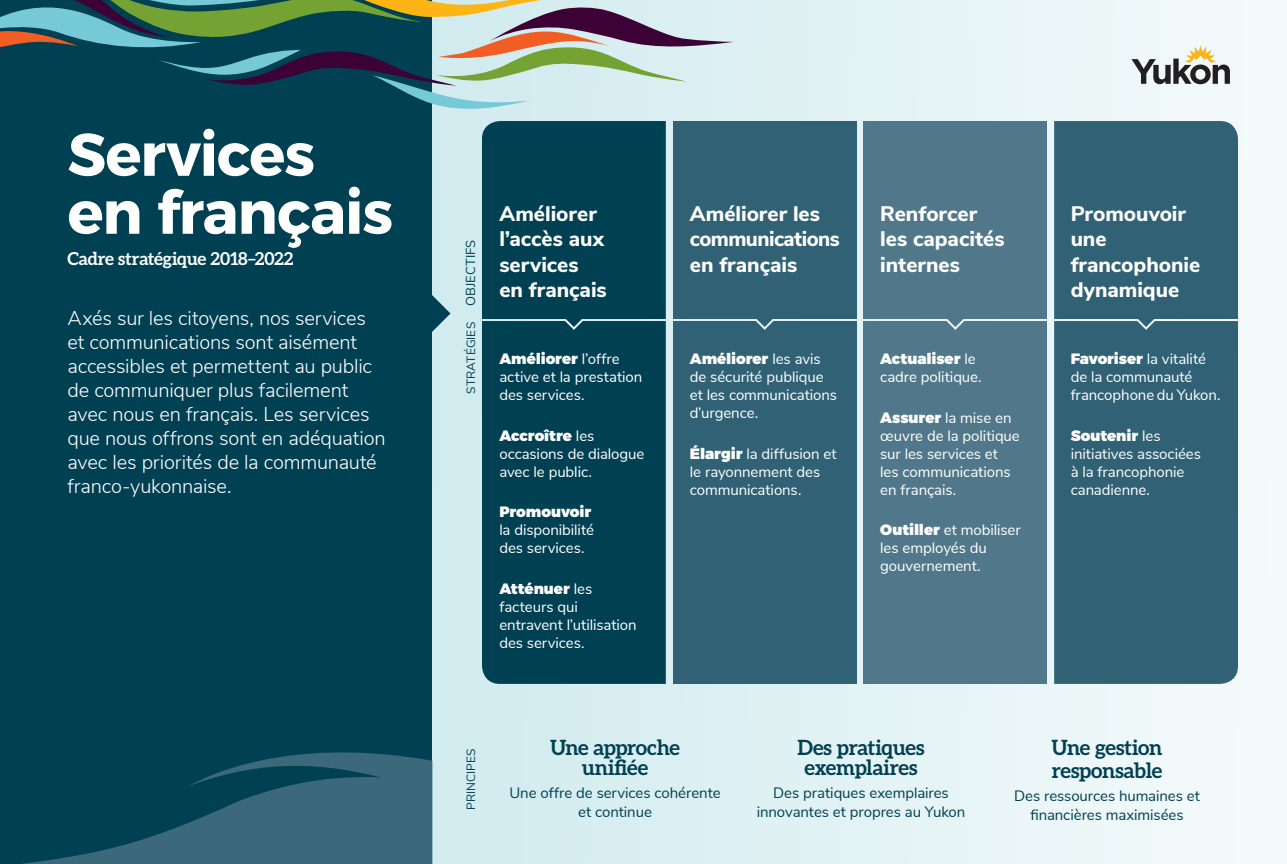
<style>
.page{position:relative;width:1287px;height:864px;background:#fff}
.page>*{position:absolute;margin:0;border:0;box-sizing:border-box;transform-origin:0 0}
.t1{font:700 60px/58px "Montserrat";letter-spacing:-.02em;color:#fff}
.t2{font:800 21px/25.2px "Nunito Sans";color:#fff}
.t3{font:700 21px/20px "Aleo";letter-spacing:-.02em;color:#004053;text-align:center}
.t4{font:300 20px/24px "Nunito Sans";letter-spacing:-.01em;color:#fff}
.t5{font:700 17.8px "Aleo";letter-spacing:-.015em;color:#fff}
.t6{font:15px/18px "Nunito Sans";letter-spacing:-.005em;color:#fff}
.t7{font:15px/19px "Nunito Sans";letter-spacing:-.005em;color:#004053;text-align:center}
.t8{font:900 15px "Montserrat";letter-spacing:-.005em;color:#fff}
.t9{font:13px "Nunito Sans";letter-spacing:.005em;color:#004053}
.t10{font:12px "Nunito Sans";letter-spacing:.005em;color:#004053}
.s1{font-family:"Nunito Sans";font-weight:400}
.s2{font-family:"Montserrat";font-weight:900}
</style>
<div class="page">
<div style="left:432px;top:0;width:855px;height:864px;background:linear-gradient(to right,#d1ebee,#f5fafb)"></div>
<div style="left:482px;top:331px;width:184px;height:353px;background:#004053"></div>
<div style="left:673px;top:321px;width:184px;height:363px;background:#306174"></div>
<div style="left:863px;top:321px;width:184px;height:363px;background:#51788a"></div>
<div style="left:1054px;top:331px;width:184px;height:353px;background:#306174"></div>
<svg style="left:746px;top:319px;width:37px;height:11px"></svg>
<svg style="left:937px;top:319px;width:37px;height:11px"></svg>
<div style="left:0;top:0;width:432px;height:864px;background:#004053"></div>
<svg style="left:432px;top:285px;width:19px;height:57px"></svg>
<svg style="left:22px;top:752px;width:410px;height:112px;fill:#3b687b"></svg>
<div style="left:482px;top:121px;width:184px;height:210px;background:#004053"></div>
<div style="left:673px;top:121px;width:184px;height:198px;background:#306174"></div>
<div style="left:863px;top:121px;width:184px;height:198px;background:#51788a"></div>
<div style="left:1054px;top:121px;width:184px;height:210px;background:#306174"></div>
<svg style="left:1131px;top:46px;width:99px;height:38px"></svg>
<svg style="left:0;top:0;width:734px;height:110px"></svg>
<h1 class="t1" style="left:68px;top:126px;width:327px">Services en français</h1>
<p class="t5" style="left:68px;top:248px;width:227px">Cadre stratégique 2018–2022</p>
<p class="t4" style="left:68px;top:305px;width:320px">Axés sur les citoyens, nos services et communications sont aisément accessibles et permettent au public de communiquer plus facilement avec nous en français. Les services que nous offrons sont en adéquation avec les priorités de la communauté franco-yukonnaise.</p>
<p class="t9" style="left:461px;top:306px;width:68px;rotate:-90deg">OBJECTIFS</p>
<p class="t10" style="left:462px;top:394px;width:74px;rotate:-90deg">STRATÉGIES</p>
<h2 class="t2" style="left:499px;top:200px;width:109px">Améliorer l’accès aux services en français</h2>
<p class="t8" style="left:499px;top:350px;width:122px">Améliorer <span class="s1">l’offre</span></p>
<p class="t6" style="left:499px;top:367px;width:144px">active et la prestation des services.</p>
<p class="t8" style="left:499px;top:426px;width:97px">Accroître <span class="s1">les</span></p>
<p class="t6" style="left:499px;top:444px;width:147px">occasions de dialogue avec le public.</p>
<p class="t8" style="left:499px;top:503px;width:93px">Promouvoir</p>
<p class="t6" style="left:499px;top:520px;width:96px">la disponibilité des services.</p>
<p class="t8" style="left:499px;top:579px;width:94px">Atténuer <span class="s1">les</span></p>
<p class="t6" style="left:499px;top:597px;width:139px">facteurs qui entravent l’utilisation des services.</p>
<h2 class="t2" style="left:690px;top:200px;width:151px">Améliorer les communications en français</h2>
<p class="t8" style="left:690px;top:350px;width:132px">Améliorer <span class="s1">les avis</span></p>
<p class="t6" style="left:690px;top:367px;width:149px">de sécurité publique et les communications d’urgence.</p>
<p class="t6" style="left:690px;top:444px;width:148px"><span class="s2">Élargir</span> la diffusion et le rayonnement des communications.</p>
<h2 class="t2" style="left:880px;top:200px;width:126px">Renforcer les capacités internes</h2>
<p class="t8" style="left:880px;top:350px;width:97px">Actualiser <span class="s1">le</span></p>
<p class="t6" style="left:880px;top:367px;width:103px">cadre politique.</p>
<p class="t6" style="left:880px;top:408px;width:141px"><span class="s2">Assurer</span> la mise en œuvre de la politique sur les services et les communications en français.</p>
<p class="t6" style="left:880px;top:520px;width:142px"><span class="s2">Outiller</span> et mobiliser les employés du gouvernement.</p>
<h2 class="t2" style="left:1071px;top:200px;width:131px">Promouvoir une francophonie dynamique</h2>
<p class="t6" style="left:1071px;top:349px;width:151px"><span class="s2">Favoriser</span> la vitalité de la communauté francophone du Yukon.</p>
<p class="t8" style="left:1071px;top:426px;width:91px">Soutenir <span class="s1">les</span></p>
<p class="t6" style="left:1071px;top:444px;width:132px">initiatives associées à la francophonie canadienne.</p>
<p class="t10" style="left:462px;top:810px;width:63px;rotate:-90deg">PRINCIPES</p>
<h2 class="t3" style="left:550px;top:737px;width:132px">Une approche unifiée</h2>
<p class="t7" style="left:509px;top:783px;width:213px">Une offre de services cohérente et continue</p>
<h2 class="t3" style="left:798px;top:737px;width:128px">Des pratiques exemplaires</h2>
<p class="t7" style="left:757px;top:783px;width:210px">Des pratiques exemplaires innovantes et propres au Yukon</p>
<h2 class="t3" style="left:1052px;top:735px;width:112px;line-height:23px;text-align:left">Une gestion responsable</h2>
<p class="t7" style="left:1014px;top:786px;width:187px">Des ressources humaines et financières maximisées</p>
</div>
